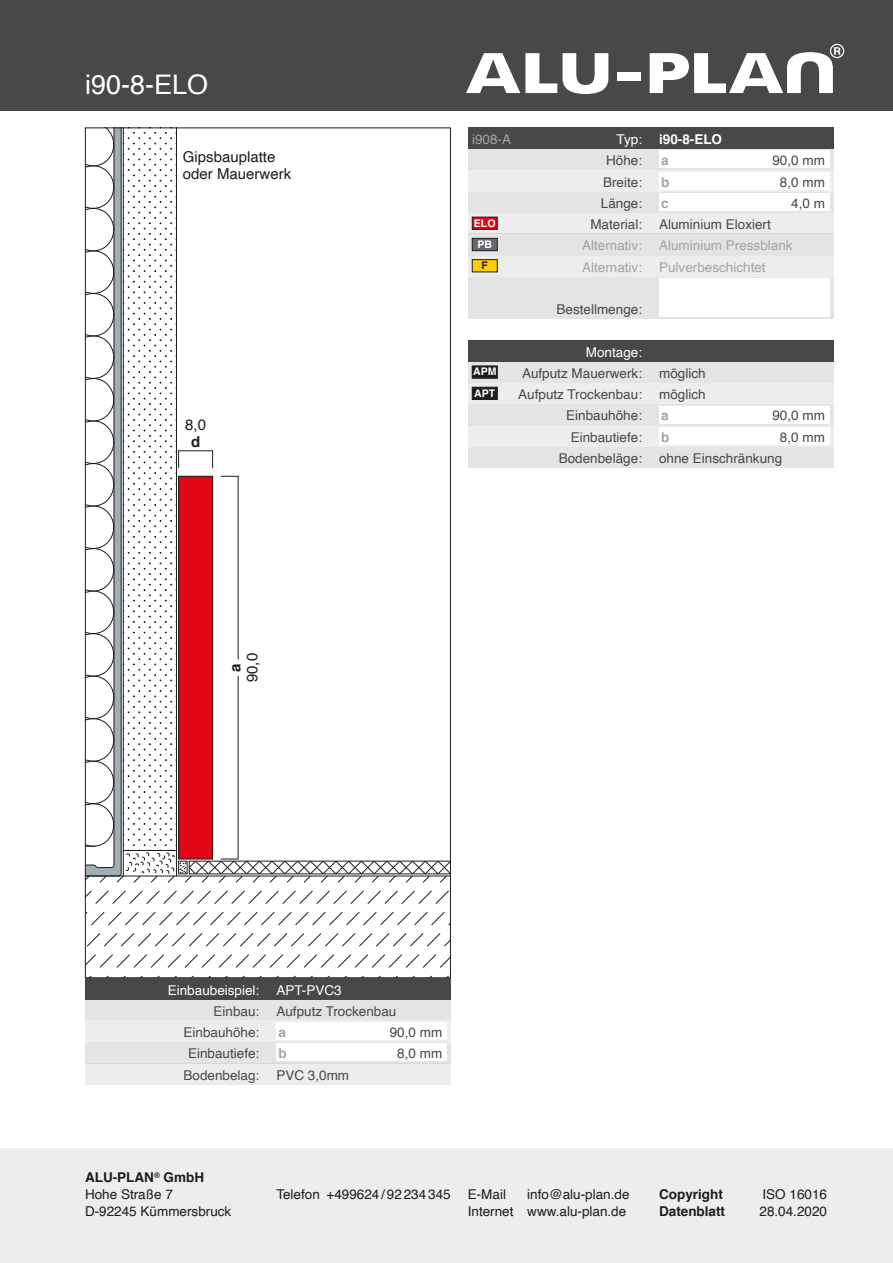
<style>
.page{position:relative;width:893px;height:1263px;background:#fff}
.page>*{position:absolute;margin:0;border:0;box-sizing:border-box;transform-origin:0 0}
.t1{font:27px "Helvetica";color:#fff}
.t2{font:15px/17px "Helvetica";color:#1d1d1b}
.t3{font:700 15px "Helvetica";color:#1d1d1b}
.t4{font:13.5px "Helvetica";color:#48484a}
.t5{font:13.5px/17px "Helvetica";color:#1d1d1b}
.t6{font:13.5px "Helvetica";color:#a4a4a6}
.t7{font:13.5px "Helvetica";color:#fff}
.t8{font:700 13.5px "Helvetica";color:#1d1d1b}
.t9{font:700 13.5px "Helvetica";color:#fff}
.t10{font:700 13.5px "Helvetica";color:#a4a4a6}
.t11{font:13.5px "Helvetica";color:#a4a4a7}
.t12{font:700 10.5px/21.3px "Helvetica";color:#fff}
.t13{font:700 10.5px "Helvetica";color:#1d1d1b}
.s1{font-weight:700}
</style>
<div class="page">
<div style="left:0;top:1148px;width:893px;height:115px;background:#ededee"></div>
<div style="left:0;top:0;width:893px;height:111px;background:#48484a"></div>
<svg style="left:87px;top:890px;width:362px;height:14px"></svg>
<svg style="left:87px;top:912px;width:362px;height:14px"></svg>
<svg style="left:87px;top:933px;width:362px;height:14px"></svg>
<svg style="left:87px;top:954px;width:362px;height:14px"></svg>
<svg style="left:90px;top:975px;width:359px;height:1px"></svg>
<svg style="left:87px;top:130px;width:362px;height:753px"></svg>
<hr style="left:179px;top:450px;width:34px;height:1px;background:#1d1d1b">
<div style="left:468px;top:361px;width:365px;height:22px;background:#e4e4e5"></div>
<div style="left:468px;top:446px;width:365px;height:22px;background:#e4e4e5"></div>
<div style="left:468px;top:425px;width:365px;height:21px;background:#ededee"></div>
<div style="left:659px;top:427px;width:170px;height:17px;background:#fff"></div>
<svg style="left:468px;top:383px;width:365px;height:42px;background:#e9e9ea"></svg>
<div style="left:659px;top:406px;width:170px;height:17px;background:#fff"></div>
<div style="left:468px;top:340px;width:365px;height:21px;background:#48484a"></div>
<div style="left:85px;top:999px;width:366px;height:21px;background:#e4e4e5"></div>
<svg style="left:85px;top:1020px;width:366px;height:64px"></svg>
<div style="left:276px;top:1023px;width:170px;height:17px;background:#fff"></div>
<div style="left:85px;top:978px;width:366px;height:21px;background:#48484a"></div>
<div style="left:468px;top:276px;width:365px;height:43px;background:#e4e4e5"></div>
<div style="left:659px;top:279px;width:170px;height:38px;background:#fff"></div>
<div style="left:468px;top:255px;width:365px;height:21px;background:#ededee"></div>
<svg style="left:468px;top:213px;width:365px;height:42px;background:#e7e7e8"></svg>
<div style="left:468px;top:191px;width:365px;height:22px;background:#e4e4e5"></div>
<div style="left:659px;top:193px;width:170px;height:17px;background:#fff"></div>
<div style="left:468px;top:170px;width:365px;height:21px;background:#ededee"></div>
<div style="left:659px;top:172px;width:170px;height:17px;background:#fff"></div>
<div style="left:468px;top:149px;width:365px;height:21px;background:#e4e4e5"></div>
<div style="left:659px;top:151px;width:170px;height:17px;background:#fff"></div>
<div style="left:468px;top:128px;width:365px;height:21px;background:#48484a"></div>
<div style="left:472px;top:366px;width:25px;height:12px;background:#1d1d1b"></div>
<div style="left:472px;top:387px;width:25px;height:13px;background:#1d1d1b;border:1px solid #1d1d1b"></div>
<div style="left:472px;top:259px;width:25px;height:13px;background:#fc0;border:1px solid #1d1d1b"></div>
<div style="left:472px;top:238px;width:25px;height:13px;background:#65686f;border:1px solid #1d1d1b"></div>
<div style="left:472px;top:217px;width:25px;height:13px;background:#e30614;border:1px solid #1d1d1b"></div>
<svg style="left:650px;top:44px;width:194px;height:49px"></svg>
<div style="left:617px;top:72px;width:23px;height:9px;background:#fff"></div>
<svg style="left:466px;top:53px;width:142px;height:41px"></svg>
<h1 class="t1" style="left:85px;top:63px;width:125px">i90-8-ELO</h1>
<p class="t2" style="left:183px;top:148px;width:110px">Gipsbauplatte oder Mauerwerk</p>
<p class="t2" style="left:185px;top:416px;width:22px">8,0</p>
<p class="t3" style="left:191px;top:429px;width:11px">d</p>
<p class="t3" style="left:223px;top:672px;width:10px;rotate:-90deg">a</p>
<p class="t2" style="left:244px;top:682px;width:31px;rotate:-90deg">90,0</p>
<p class="t11" style="left:472px;top:129px;width:41px">i908-A</p>
<p class="t7" style="left:617px;top:129px;width:27px">Typ:</p>
<p class="t9" style="left:659px;top:128px;width:65px">i90-8-ELO</p>
<p class="t4" style="left:606px;top:150px;width:38px">Höhe:</p>
<p class="t10" style="left:661px;top:150px;width:9px">a</p>
<p class="t4" style="left:772px;top:150px;width:54px">90,0 mm</p>
<p class="t4" style="left:603px;top:171px;width:41px">Breite:</p>
<p class="t10" style="left:661px;top:171px;width:10px">b</p>
<p class="t4" style="left:780px;top:171px;width:47px">8,0 mm</p>
<p class="t4" style="left:601px;top:193px;width:43px">Länge:</p>
<p class="t10" style="left:661px;top:192px;width:9px">c</p>
<p class="t4" style="left:791px;top:193px;width:35px">4,0 m</p>
<p class="t12" style="left:474px;top:212px;width:23px">ELO</p>
<p class="t4" style="left:590px;top:214px;width:53px">Material:</p>
<p class="t4" style="left:659px;top:214px;width:113px">Aluminium Eloxiert</p>
<p class="t12" style="left:477px;top:234px;width:16px">PB</p>
<p class="t6" style="left:582px;top:235px;width:62px">Alternativ:</p>
<p class="t6" style="left:659px;top:235px;width:135px">Aluminium Pressblank</p>
<p class="t13" style="left:482px;top:257px;width:8px">F</p>
<p class="t6" style="left:582px;top:256px;width:62px">Alternativ:</p>
<p class="t6" style="left:659px;top:256px;width:108px">Pulverbeschichtet</p>
<p class="t4" style="left:557px;top:299px;width:87px">Bestellmenge:</p>
<p class="t12" style="left:473px;top:361px;width:25px">APM<br>APT</p>
<p class="t7" style="left:586px;top:342px;width:58px">Montage:</p>
<p class="t4" style="left:518px;top:384px;width:125px">Aufputz Trockenbau:</p>
<p class="t4" style="left:659px;top:384px;width:48px">möglich</p>
<p class="t4" style="left:522px;top:363px;width:122px">Aufputz Mauerwerk:</p>
<p class="t4" style="left:659px;top:363px;width:48px">möglich</p>
<p class="t4" style="left:566px;top:405px;width:77px">Einbauhöhe:</p>
<p class="t10" style="left:661px;top:405px;width:9px">a</p>
<p class="t4" style="left:772px;top:405px;width:54px">90,0 mm</p>
<p class="t4" style="left:571px;top:427px;width:73px">Einbautiefe:</p>
<p class="t10" style="left:661px;top:426px;width:10px">b</p>
<p class="t4" style="left:780px;top:427px;width:47px">8,0 mm</p>
<p class="t4" style="left:559px;top:448px;width:85px">Bodenbeläge:</p>
<p class="t4" style="left:659px;top:448px;width:125px">ohne Einschränkung</p>
<p class="t7" style="left:168px;top:979px;width:93px">Einbaubeispiel:</p>
<p class="t4" style="left:214px;top:1001px;width:47px">Einbau:</p>
<p class="t7" style="left:276px;top:979px;width:67px">APT-PVC3</p>
<p class="t4" style="left:276px;top:1001px;width:122px">Aufputz Trockenbau</p>
<p class="t4" style="left:184px;top:1022px;width:77px">Einbauhöhe:</p>
<p class="t10" style="left:279px;top:1021px;width:9px">a</p>
<p class="t4" style="left:390px;top:1022px;width:54px">90,0 mm</p>
<p class="t4" style="left:188px;top:1043px;width:73px">Einbautiefe:</p>
<p class="t10" style="left:279px;top:1043px;width:10px">b</p>
<p class="t4" style="left:397px;top:1043px;width:47px">8,0 mm</p>
<p class="t4" style="left:184px;top:1064px;width:77px">Bodenbelag:</p>
<p class="t4" style="left:276px;top:1064px;width:74px">PVC 3,0mm</p>
<p class="t5" style="left:85px;top:1169px;width:148px"><span class="s1">ALU-PLAN</span><sup>®</sup> <span class="s1">GmbH<br></span>Hohe Straße 7<br>D-92245 Kümmersbruck</p>
<p class="t5" style="left:276px;top:1186px;width:176px">Telefon +499624 /92234345</p>
<p class="t8" style="left:659px;top:1183px;width:65px">Copyright</p>
<p class="t5" style="left:762px;top:1186px;width:66px">ISO 16016</p>
<p class="t8" style="left:659px;top:1200px;width:68px">Datenblatt</p>
<p class="t5" style="left:759px;top:1203px;width:69px">28.04.2020</p>
<p class="t5" style="left:468px;top:1186px;width:163px;text-align:right">info@alu-plan.de<br>Internet www.alu-plan.de</p>
<p class="t5" style="left:468px;top:1186px;width:40px">E-Mail</p>
</div>
